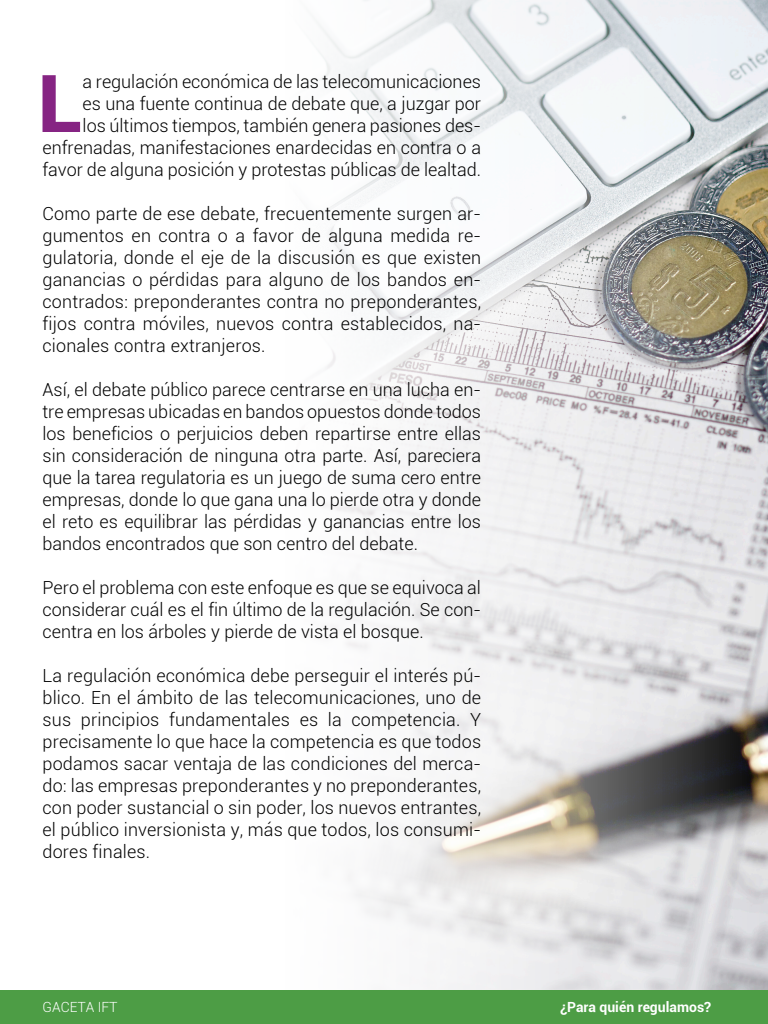
<style>
.page{position:relative;width:768px;height:1024px;background:#fff}
.page>*{position:absolute;margin:0;border:0;box-sizing:border-box;transform-origin:0 0}
.Primero{font:900 79.9px "Roboto";color:#862483}
.Cpo_Txt{font:300 18px/22px "Roboto";letter-spacing:.005em;color:#000;text-align:justify}
.Primero-2{font:300 18px/22px "Roboto";color:#000;text-align:right}
.t1{font:700 14px "Roboto";color:#fff}
.t2{font:300 14px "Roboto";color:#fff}
</style>
<div class="page">
<img style="left:318px;top:0;width:450px;height:990px">
<div style="left:0;top:990px;width:768px;height:34px;background:#4d9d45"></div>
<p class="Primero-2" style="left:43px;top:70px;width:440px">a regulación económica de las telecomunicaciones<br>es una fuente continua de debate que, a juzgar por<br>los últimos tiempos, también genera pasiones des&shy;enfrenadas, manifestaciones enardecidas en contra o a favor de alguna posición y protestas públicas de lealtad.</p>
<p class="Cpo_Txt" style="left:43px;top:202px;width:440px">Como parte de ese debate, frecuentemente surgen ar&shy;gumentos en contra o a favor de alguna medida re&shy;gulatoria, donde el eje de la discusión es que existen ganancias o pérdidas para alguno de los bandos en&shy;contrados: preponderantes contra no preponderantes, fijos contra móviles, nuevos contra establecidos, na&shy;cionales contra extranjeros.</p>
<p class="Cpo_Txt" style="left:43px;top:378px;width:440px">Así, el debate público parece centrarse en una lucha en&shy;tre empresas ubicadas en bandos opuestos donde todos los beneficios o perjuicios deben repartirse entre ellas sin consideración de ninguna otra parte. Así, pareciera que la tarea regulatoria es un juego de suma cero entre empresas, donde lo que gana una lo pierde otra y donde el reto es equilibrar las pérdidas y ganancias entre los bandos encontrados que son centro del debate.</p>
<p class="Cpo_Txt" style="left:43px;top:576px;width:440px">Pero el problema con este enfoque es que se equivoca al considerar cuál es el fin último de la regulación. Se con&shy;centra en los árboles y pierde de vista el bosque.</p>
<p class="Cpo_Txt" style="left:43px;top:664px;width:440px">La regulación económica debe perseguir el interés pú&shy;blico. En el ámbito de las telecomunicaciones, uno de sus principios fundamentales es la competencia. Y precisamente lo que hace la competencia es que todos podamos sacar ventaja de las condiciones del merca&shy;do: las empresas preponderantes y no preponderantes, con poder sustancial o sin poder, los nuevos entrantes, el público inversionista y, más que todos, los consumi&shy;dores finales.</p>
<p class="Primero" style="left:38px;top:47px;width:46px">L</p>
<p class="t2" style="left:43px;top:997px;width:77px">GACETA IFT</p>
<p class="t1" style="left:560px;top:997px;width:153px">¿Para quién regulamos?</p>
</div>
